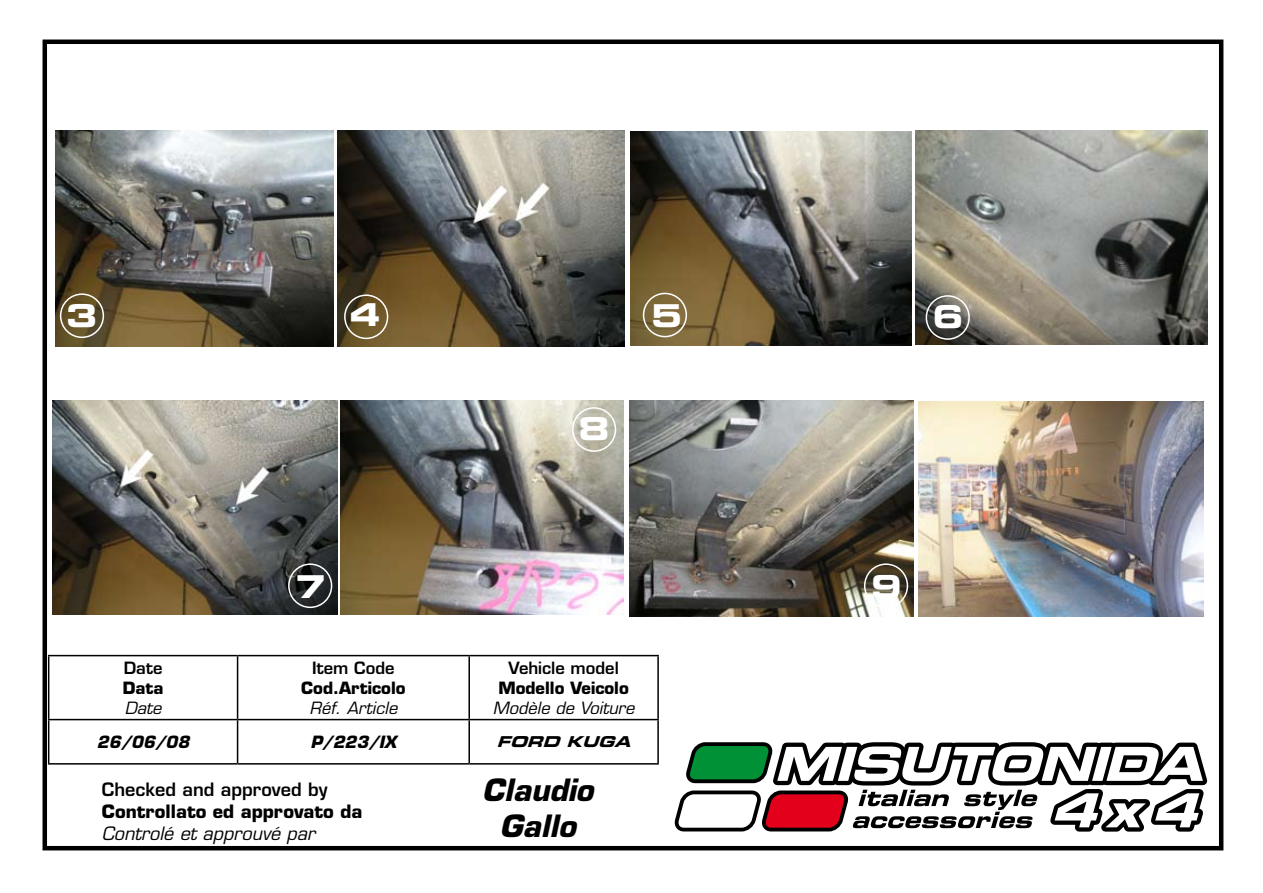
<style>
.page{position:relative;width:1263px;height:893px;background:#fff}
.page>*{position:absolute;margin:0;border:0;box-sizing:border-box;transform-origin:0 0}
.t1{font:31.5px "Eurostile LT Std Bold Ex 2";color:#fff}
.t2{font:italic 700 30px/36px "Eurostile LT Std";color:#000;text-align:center}
.t3{font:700 18px "Eurostile LT Std";color:#000}
.t4{font:italic 18px "Eurostile LT Std";color:#000}
.t5{font:600 18px "Eurostile LT Std";color:#000}
.t6{font:700 16.5px "Eurostile LT Std";color:#000}
.t7{font:italic 16.5px "Eurostile LT Std";color:#000}
.t8{font:600 16.5px "Eurostile LT Std";color:#000}
.t9{font:italic 700 16.5px "Eurostile LT Std";color:#000}
.t10{font:italic 15px "Eurostile LT Std Bold Ex 2";color:#000}
</style>
<div class="page">
<div style="left:43px;top:40px;width:1180px;height:810px;border:4px solid #000"></div>
<hr style="left:48px;top:655px;width:190px;height:1px;background:#000">
<hr style="left:48px;top:656px;width:1px;height:63px;background:#000">
<hr style="left:238px;top:655px;width:231px;height:1px;background:#000">
<hr style="left:237px;top:656px;width:1px;height:63px;background:#000">
<hr style="left:469px;top:655px;width:190px;height:1px;background:#000">
<hr style="left:468px;top:656px;width:2px;height:63px;background:#000">
<hr style="left:657px;top:656px;width:2px;height:63px;background:#000">
<hr style="left:48px;top:719px;width:190px;height:1px;background:#000">
<hr style="left:48px;top:720px;width:1px;height:43px;background:#000">
<hr style="left:238px;top:719px;width:231px;height:1px;background:#000">
<hr style="left:237px;top:720px;width:1px;height:43px;background:#000">
<hr style="left:469px;top:719px;width:190px;height:1px;background:#000">
<hr style="left:468px;top:720px;width:2px;height:43px;background:#000">
<hr style="left:657px;top:720px;width:2px;height:43px;background:#000">
<hr style="left:48px;top:763px;width:190px;height:2px;background:#000">
<hr style="left:238px;top:763px;width:231px;height:2px;background:#000">
<hr style="left:469px;top:763px;width:190px;height:2px;background:#000">
<svg style="left:675px;top:742px;width:533px;height:90px"></svg>
<img style="left:629px;top:401px;width:285px;height:215px">
<img style="left:52px;top:401px;width:285px;height:214px">
<img style="left:340px;top:401px;width:284px;height:214px">
<img style="left:630px;top:131px;width:282px;height:214px">
<img style="left:916px;top:130px;width:292px;height:214px">
<div style="left:643px;top:293px;width:44px;height:44px;border:2px solid #fff;border-radius:50%"></div>
<div style="left:926px;top:295px;width:44px;height:45px;border:2px solid #fff;border-radius:50%"></div>
<div style="left:288px;top:563px;width:44px;height:45px;border:2px solid #fff;border-radius:50%"></div>
<div style="left:572px;top:407px;width:44px;height:45px;border:2px solid #fff;border-radius:50%"></div>
<div style="left:864px;top:563px;width:44px;height:45px;border:2px solid #fff;border-radius:50%"></div>
<img style="left:337px;top:131px;width:288px;height:215px">
<div style="left:344px;top:294px;width:44px;height:45px;border:2px solid #fff;border-radius:50%"></div>
<img style="left:55px;top:131px;width:278px;height:215px">
<div style="left:60px;top:293px;width:44px;height:45px;border:2px solid #fff;border-radius:50%"></div>
<img style="left:918px;top:401px;width:285px;height:216px">
<h1 class="t1" style="left:66px;top:293px;width:33px">3</h1>
<h1 class="t1" style="left:350px;top:292px;width:33px">4</h1>
<h1 class="t1" style="left:579px;top:406px;width:33px">8</h1>
<h1 class="t1" style="left:651px;top:294px;width:33px">5</h1>
<h1 class="t1" style="left:932px;top:295px;width:33px">6</h1>
<p class="t8" style="left:124px;top:658px;width:40px">Date</p>
<p class="t6" style="left:123px;top:677px;width:42px">Data</p>
<p class="t7" style="left:125px;top:698px;width:38px">Date</p>
<h1 class="t1" style="left:295px;top:564px;width:33px">7</h1>
<p class="t8" style="left:312px;top:658px;width:84px">Item Code</p>
<p class="t6" style="left:301px;top:677px;width:106px">Cod.Articolo</p>
<p class="t7" style="left:309px;top:698px;width:89px">Réf. Article</p>
<p class="t8" style="left:508px;top:658px;width:112px">Vehicle model</p>
<p class="t6" style="left:498px;top:677px;width:132px">Modello Veicolo</p>
<p class="t7" style="left:493px;top:698px;width:143px">Modèle de Voiture</p>
<p class="t9" style="left:97px;top:732px;width:94px">26/06/08</p>
<p class="t9" style="left:310px;top:732px;width:87px">P/223/IX</p>
<p class="t10" style="left:497px;top:731px;width:142px">FORD KUGA</p>
<p class="t5" style="left:102px;top:778px;width:227px">Checked and approved by</p>
<p class="t3" style="left:102px;top:800px;width:262px">Controllato ed approvato da</p>
<p class="t4" style="left:102px;top:822px;width:215px">Controlé et approuvé par</p>
<h2 class="t2" style="left:482px;top:772px;width:113px">Claudio<br>Gallo</h2>
<h1 class="t1" style="left:871px;top:564px;width:33px">9</h1>
</div>
